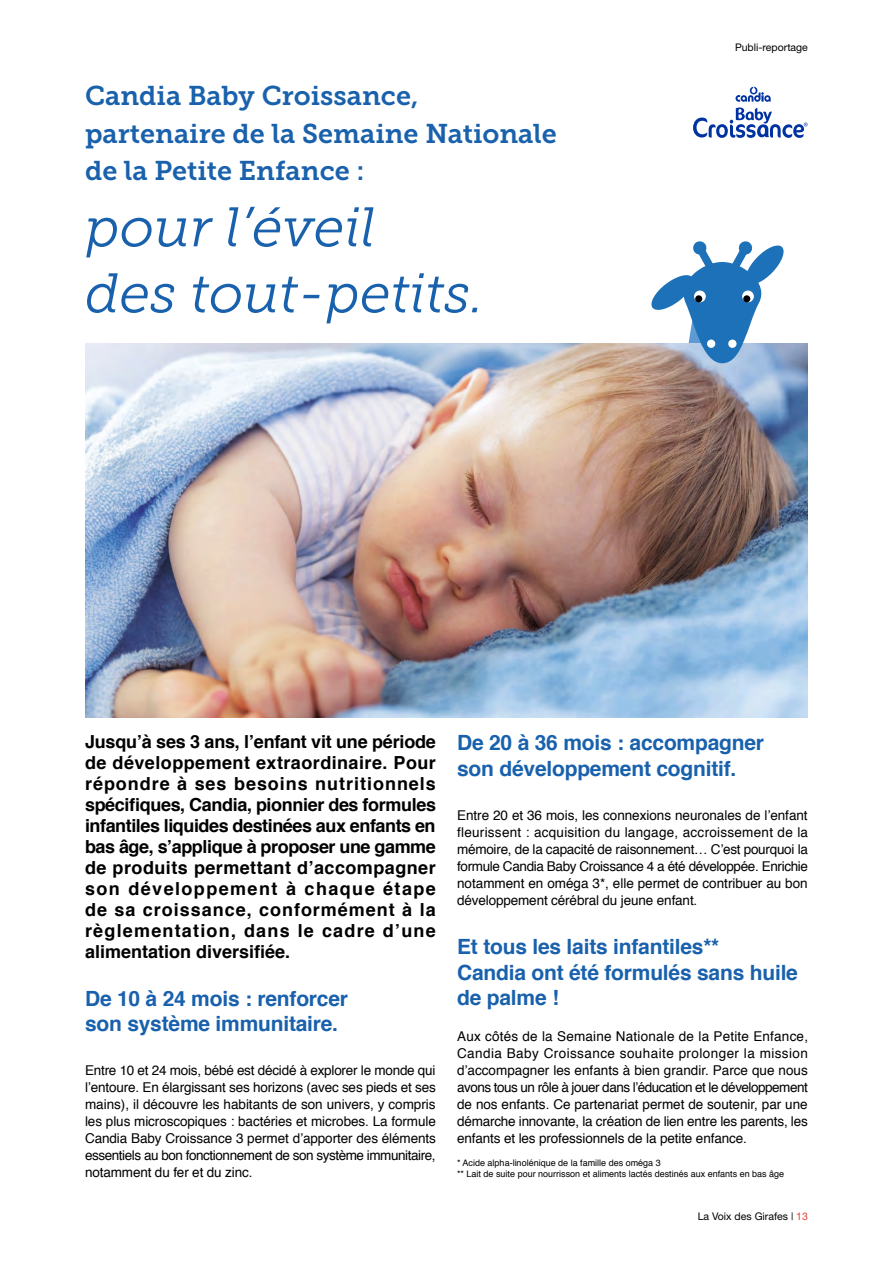
<style>
.page{position:relative;width:893px;height:1263px;background:#fff}
.page>*{position:absolute;margin:0;border:0;box-sizing:border-box;transform-origin:0 0}
.t1{font:italic 55.5px/66px "Museo Slab 300";color:#1961ac}
.t2{font:27px/37.5px "Museo Slab 700";color:#1961ac}
.t3{font:700 21px/25.2px "Helvetica";letter-spacing:-.01em;color:#1961ac}
.t4{font:700 18px/21px "Helvetica";letter-spacing:.065em;color:#000;text-align:justify}
.t5{font:13.5px/17px "Helvetica";letter-spacing:-.01em;color:#000;text-align:justify}
.t6{font:10.5px "Helvetica Neue";color:#000}
.t7{font:9px/10.8px "Helvetica";color:#000}
.s1{color:#e8412c}
</style>
<div class="page">
<svg style="left:693px;top:87px;width:115px;height:51px"></svg>
<img style="left:85px;top:343px;width:722px;height:375px">
<svg style="left:649px;top:241px;width:137px;height:270px"></svg>
<svg style="left:694px;top:291px;width:12px;height:11px"></svg>
<div style="left:695px;top:295px;width:7px;height:7px;background:#000;border-radius:50%"></div>
<svg style="left:742px;top:291px;width:12px;height:11px"></svg>
<div style="left:743px;top:295px;width:7px;height:7px;background:#000;border-radius:50%"></div>
<h2 class="t2" style="left:85px;top:77px;width:473px">Candia Baby Croissance, partenaire de la Semaine Nationale de la Petite Enfance :</h2>
<h1 class="t1" style="left:85px;top:195px;width:400px">pour l’éveil<br>des tout-petits.</h1>
<p class="t6" style="left:735px;top:41px;width:74px">Publi-reportage</p>
<p class="t4" style="left:85px;top:731px;width:352px">Jusqu’à ses 3 ans, l’enfant vit une période de développement extraordinaire. Pour répondre à ses besoins nutritionnels spécifiques, Candia, pionnier des formules infantiles liquides destinées aux enfants en bas âge, s’applique à proposer une gamme de produits permettant d’accompagner son développement à chaque étape de sa croissance, conformément à la règlementation, dans le cadre d’une alimentation diversifiée.</p>
<h3 class="t3" style="left:85px;top:986px;width:264px">De 10 à 24 mois : renforcer son système immunitaire.</h3>
<p class="t5" style="left:85px;top:1062px;width:352px">Entre 10 et 24 mois, bébé est décidé à explorer le monde qui l’entoure. En élargissant ses horizons (avec ses pieds et ses mains), il découvre les habitants de son univers, y compris les plus microscopiques : bactéries et microbes. La formule Candia Baby Croissance 3 permet d’apporter des éléments essentiels au bon fonctionnement de son système immunitaire, notamment du fer et du zinc.</p>
<h3 class="t3" style="left:457px;top:731px;width:308px">De 20 à 36 mois : accompagner son développement cognitif.</h3>
<p class="t5" style="left:457px;top:807px;width:352px">Entre 20 et 36 mois, les connexions neuronales de l’enfant fleurissent : acquisition du langage, accroissement de la mémoire, de la capacité de raisonnement… C’est pourquoi la formule Candia Baby Croissance 4 a été développée. Enrichie notamment en oméga 3*, elle permet de contribuer au bon développement cérébral du jeune enfant.</p>
<h3 class="t3" style="left:457px;top:935px;width:342px">Et tous les laits infantiles**<br>Candia ont été formulés sans huile de palme !</h3>
<p class="t5" style="left:457px;top:1028px;width:352px">Aux côtés de la Semaine Nationale de la Petite Enfance, Candia Baby Croissance souhaite prolonger la mission d’accompagner les enfants à bien grandir. Parce que nous avons tous un rôle à jouer dans l’éducation et le développement de nos enfants. Ce partenariat permet de soutenir, par une démarche innovante, la création de lien entre les parents, les enfants et les professionnels de la petite enfance.</p>
<p class="t7" style="left:457px;top:1158px;width:329px">* Acide alpha-linolénique de la famille des oméga 3<br>** Lait de suite pour nourrisson et aliments lactés destinés aux enfants en bas âge</p>
<p class="t6" style="left:698px;top:1210px;width:112px">La Voix des Girafes | <span class="s1">13</span></p>
</div>
